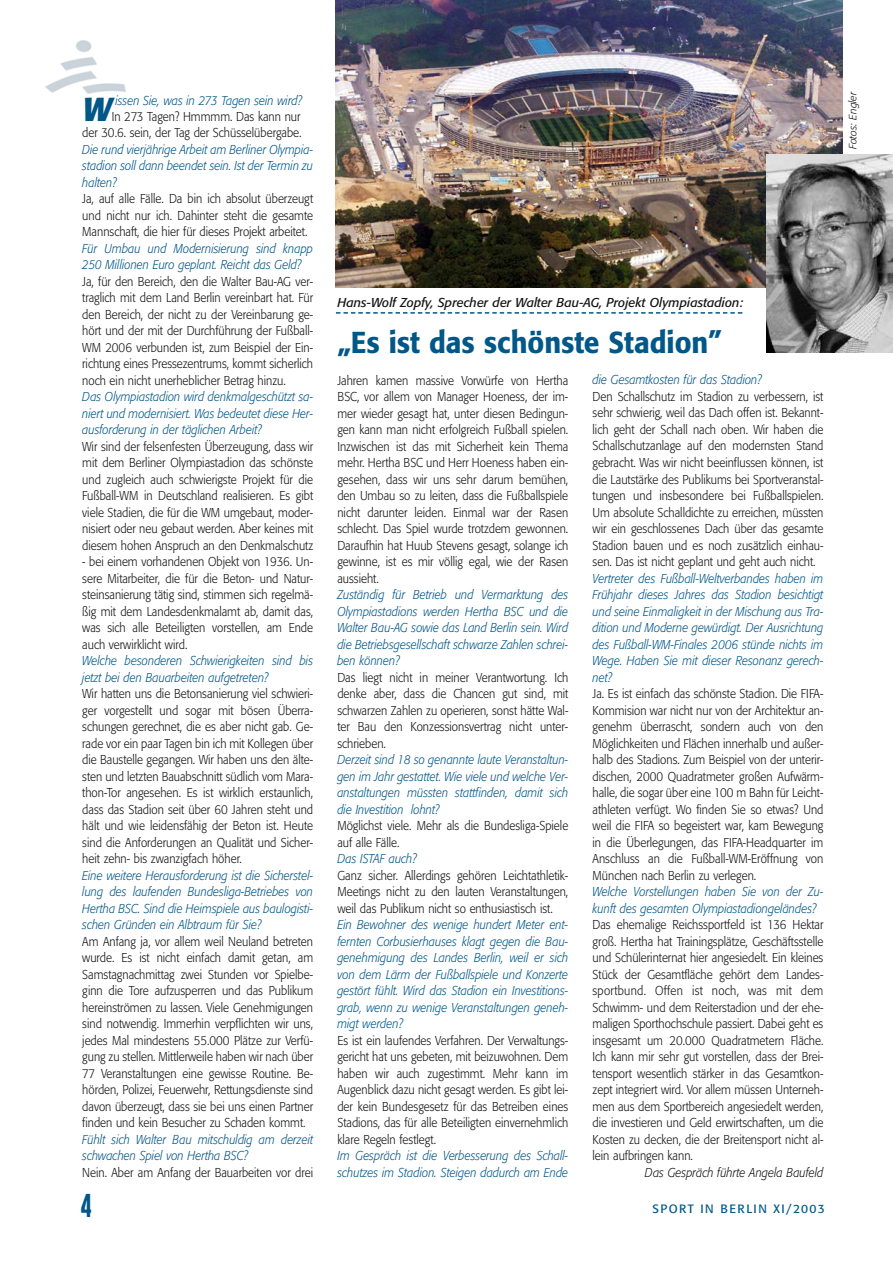
<style>
.page{position:relative;width:893px;height:1263px;background:#fff}
.page>*{position:absolute;margin:0;border:0;box-sizing:border-box;transform-origin:0 0}
.t1{font:700 33px "Garage Gothic";color:#005788}
.t2{font:italic 700 32.85px "Formata";color:#005788;scale:.9 1}
.t3{font:500 30px "Formata";color:#005788;scale:.93 1}
.t4{font:300 12.75px/16.5px "Formata";color:#131413;text-align:justify;scale:.9 1}
.t5{font:italic 300 12.75px/16.5px "Formata";color:#005788;text-align:justify;scale:.9 1}
.t6{font:italic 12.75px "Formata";color:#131413}
.t7{font:italic 300 12.75px "Formata";color:#131413;scale:.9 1}
.t8{font:12px "Formata";letter-spacing:.115em;color:#005788}
.t9{font:italic 300 10.5px "Formata";color:#131413}
</style>
<div class="page">
<img style="left:45px;top:40px;width:81px;height:54px">
<img style="left:336px;top:0;width:507px;height:288px">
<svg style="left:336px;top:312px;width:406px;height:2px"></svg>
<img style="left:766px;top:154px;width:127px;height:199px">
<h2 class="t2" style="left:82px;top:95px;width:34px">W</h2>
<p class="t5" style="left:115px;top:93px;width:209px">issen Sie, was in 273 Tagen sein wird?</p>
<p class="t4" style="left:82px;top:110px;width:245px;line-height:15.8px;text-align:right">In 273 Tagen? Hmmmm. Das kann nur<br>der 30.6. sein, der Tag der Schüsselübergabe.</p>
<p class="t5" style="left:82px;top:142px;width:258px">Die rund vierjährige Arbeit am Berliner Olympia&shy;stadion soll dann beendet sein. Ist der Termin zu halten?</p>
<p class="t4" style="left:82px;top:191px;width:258px">Ja, auf alle Fälle. Da bin ich absolut überzeugt und nicht nur ich. Dahinter steht die gesamte Mannschaft, die hier für dieses Projekt arbeitet.</p>
<p class="t5" style="left:82px;top:241px;width:258px">Für Umbau und Modernisierung sind knapp<br>250 Millionen Euro geplant. Reicht das Geld?</p>
<p class="t4" style="left:82px;top:274px;width:258px">Ja, für den Bereich, den die Walter Bau-AG ver&shy;traglich mit dem Land Berlin vereinbart hat. Für den Bereich, der nicht zu der Vereinbarung ge&shy;hört und der mit der Durchführung der Fußball-WM 2006 verbunden ist, zum Beispiel der Ein&shy;richtung eines Pressezentrums, kommt sicherlich noch ein nicht unerheblicher Betrag hinzu.</p>
<p class="t5" style="left:82px;top:389px;width:258px">Das Olympiastadion wird denkmalgeschützt sa&shy;niert und modernisiert. Was bedeutet diese Her&shy;ausforderung in der täglichen Arbeit?</p>
<p class="t4" style="left:82px;top:439px;width:258px">Wir sind der felsenfesten Überzeugung, dass wir mit dem Berliner Olympiastadion das schönste und zugleich auch schwierigste Projekt für die Fußball-WM in Deutschland realisieren. Es gibt viele Stadien, die für die WM umgebaut, moder&shy;nisiert oder neu gebaut werden. Aber keines mit diesem hohen Anspruch an den Denkmalschutz</p>
<p class="t4" style="left:82px;top:554px;width:258px">- bei einem vorhandenen Objekt von 1936. Un&shy;sere Mitarbeiter, die für die Beton- und Natur&shy;steinsanierung tätig sind, stimmen sich regelmä&shy;ßig mit dem Landesdenkmalamt ab, damit das, was sich alle Beteiligten vorstellen, am Ende auch verwirklicht wird.</p>
<p class="t5" style="left:82px;top:653px;width:258px">Welche besonderen Schwierigkeiten sind bis jetzt bei den Bauarbeiten aufgetreten?</p>
<p class="t4" style="left:82px;top:686px;width:258px">Wir hatten uns die Betonsanierung viel schwieri&shy;ger vorgestellt und sogar mit bösen Überra&shy;schungen gerechnet, die es aber nicht gab. Ge&shy;rade vor ein paar Tagen bin ich mit Kollegen über die Baustelle gegangen. Wir haben uns den älte&shy;sten und letzten Bauabschnitt südlich vom Mara&shy;thon-Tor angesehen. Es ist wirklich erstaunlich, dass das Stadion seit über 60 Jahren steht und hält und wie leidensfähig der Beton ist. Heute sind die Anforderungen an Qualität und Sicher&shy;heit zehn- bis zwanzigfach höher.</p>
<p class="t5" style="left:82px;top:868px;width:258px">Eine weitere Herausforderung ist die Sicherstel&shy;lung des laufenden Bundesliga-Betriebes von Hertha BSC. Sind die Heimspiele aus baulogisti&shy;schen Gründen ein Albtraum für Sie?</p>
<p class="t4" style="left:82px;top:934px;width:258px">Am Anfang ja, vor allem weil Neuland betreten wurde. Es ist nicht einfach damit getan, am Samstagnachmittag zwei Stunden vor Spielbe&shy;ginn die Tore aufzusperren und das Publikum hereinströmen zu lassen. Viele Genehmigungen sind notwendig. Immerhin verpflichten wir uns, jedes Mal mindestens 55.000 Plätze zur Verfü&shy;gung zu stellen. Mittlerweile haben wir nach über 77 Veranstaltungen eine gewisse Routine. Be&shy;hörden, Polizei, Feuerwehr, Rettungsdienste sind davon überzeugt, dass sie bei uns einen Partner finden und kein Besucher zu Schaden kommt.</p>
<p class="t5" style="left:82px;top:1132px;width:258px">Fühlt sich Walter Bau mitschuldig am derzeit schwachen Spiel von Hertha BSC?</p>
<p class="t4" style="left:82px;top:1165px;width:258px">Nein. Aber am Anfang der Bauarbeiten vor drei</p>
<p class="t6" style="left:337px;top:297px;width:407px">Hans-Wolf Zopfy, Sprecher der Walter Bau-AG, Projekt Olympiastadion:</p>
<h3 class="t3" style="left:337px;top:329px;width:415px">„Es ist das schönste Stadion”</h3>
<p class="t4" style="left:337px;top:373px;width:258px">Jahren kamen massive Vorwürfe von Hertha BSC, vor allem von Manager Hoeness, der im&shy;mer wieder gesagt hat, unter diesen Bedingun&shy;gen kann man nicht erfolgreich Fußball spielen.<br>Inzwischen ist das mit Sicherheit kein Thema mehr. Hertha BSC und Herr Hoeness haben ein&shy;gesehen, dass wir uns sehr darum bemühen, den Umbau so zu leiten, dass die Fußballspiele nicht darunter leiden. Einmal war der Rasen schlecht. Das Spiel wurde trotzdem gewonnen.<br>Daraufhin hat Huub Stevens gesagt, solange ich gewinne, ist es mir völlig egal, wie der Rasen aussieht.</p>
<p class="t5" style="left:337px;top:587px;width:258px">Zuständig für Betrieb und Vermarktung des Olympiastadions werden Hertha BSC und die Walter Bau-AG sowie das Land Berlin sein. Wird die Betriebsgesellschaft schwarze Zahlen schrei&shy;ben können?</p>
<p class="t4" style="left:337px;top:670px;width:258px">Das liegt nicht in meiner Verantwortung. Ich denke aber, dass die Chancen gut sind, mit schwarzen Zahlen zu operieren, sonst hätte Wal&shy;ter Bau den Konzessionsvertrag nicht unter&shy;schrieben.</p>
<p class="t5" style="left:337px;top:752px;width:258px">Derzeit sind 18 so genannte laute Veranstaltun&shy;gen im Jahr gestattet. Wie viele und welche Ver&shy;anstaltungen müssten stattfinden, damit sich die Investition lohnt?</p>
<p class="t4" style="left:337px;top:818px;width:258px">Möglichst viele. Mehr als die Bundesliga-Spiele auf alle Fälle.</p>
<p class="t5" style="left:337px;top:851px;width:90px">Das ISTAF auch?</p>
<p class="t4" style="left:337px;top:868px;width:258px">Ganz sicher. Allerdings gehören Leichtathletik-Meetings nicht zu den lauten Veranstaltungen, weil das Publikum nicht so enthusiastisch ist.</p>
<p class="t5" style="left:337px;top:917px;width:258px">Ein Bewohner des wenige hundert Meter ent&shy;fernten Corbusierhauses klagt gegen die Bau&shy;genehmigung des Landes Berlin, weil er sich von dem Lärm der Fußballspiele und Konzerte gestört fühlt. Wird das Stadion ein Investitions&shy;grab, wenn zu wenige Veranstaltungen geneh&shy;migt werden?</p>
<p class="t4" style="left:337px;top:1033px;width:258px">Es ist ein laufendes Verfahren. Der Verwaltungs&shy;gericht hat uns gebeten, mit beizuwohnen. Dem haben wir auch zugestimmt. Mehr kann im Augenblick dazu nicht gesagt werden. Es gibt lei&shy;der kein Bundesgesetz für das Betreiben eines Stadions, das für alle Beteiligten einvernehmlich klare Regeln festlegt.</p>
<p class="t5" style="left:337px;top:1148px;width:258px">Im Gespräch ist die Verbesserung des Schall&shy;schutzes im Stadion. Steigen dadurch am Ende</p>
<p class="t5" style="left:593px;top:373px;width:190px">die Gesamtkosten für das Stadion?</p>
<p class="t4" style="left:593px;top:389px;width:258px">Den Schallschutz im Stadion zu verbessern, ist sehr schwierig, weil das Dach offen ist. Bekannt&shy;lich geht der Schall nach oben. Wir haben die Schallschutzanlage auf den modernsten Stand gebracht. Was wir nicht beeinflussen können, ist die Lautstärke des Publikums bei Sportveranstal&shy;tungen und insbesondere bei Fußballspielen.<br>Um absolute Schalldichte zu erreichen, müssten wir ein geschlossenes Dach über das gesamte Stadion bauen und es noch zusätzlich einhau&shy;sen. Das ist nicht geplant und geht auch nicht.</p>
<p class="t5" style="left:593px;top:571px;width:258px">Vertreter des Fußball-Weltverbandes haben im Frühjahr dieses Jahres das Stadion besichtigt und seine Einmaligkeit in der Mischung aus Tra&shy;dition und Moderne gewürdigt. Der Ausrichtung des Fußball-WM-Finales 2006 stünde nichts im Wege. Haben Sie mit dieser Resonanz gerech&shy;net?</p>
<p class="t4" style="left:593px;top:686px;width:258px">Ja. Es ist einfach das schönste Stadion. Die FIFA-Kommision war nicht nur von der Architektur an&shy;genehm überrascht, sondern auch von den Möglichkeiten und Flächen innerhalb und außer&shy;halb des Stadions. Zum Beispiel von der unterir&shy;dischen, 2000 Quadratmeter großen Aufwärm&shy;halle, die sogar über eine 100 m Bahn für Leicht&shy;athleten verfügt. Wo finden Sie so etwas? Und weil die FIFA so begeistert war, kam Bewegung in die Überlegungen, das FIFA-Headquarter im Anschluss an die Fußball-WM-Eröffnung von München nach Berlin zu verlegen.</p>
<p class="t5" style="left:593px;top:884px;width:258px">Welche Vorstellungen haben Sie von der Zu&shy;kunft des gesamten Olympiastadiongeländes?</p>
<p class="t4" style="left:593px;top:917px;width:258px">Das ehemalige Reichssportfeld ist 136 Hektar groß. Hertha hat Trainingsplätze, Geschäftsstelle und Schülerinternat hier angesiedelt. Ein kleines Stück der Gesamtfläche gehört dem Landes&shy;sportbund. Offen ist noch, was mit dem Schwimm- und dem Reiterstadion und der ehe&shy;maligen Sporthochschule passiert. Dabei geht es insgesamt um 20.000 Quadratmetern Fläche.<br>Ich kann mir sehr gut vorstellen, dass der Brei&shy;tensport wesentlich stärker in das Gesamtkon&shy;zept integriert wird. Vor allem müssen Unterneh&shy;men aus dem Sportbereich angesiedelt werden, die investieren und Geld erwirtschaften, um die Kosten zu decken, die der Breitensport nicht al&shy;lein aufbringen kann.</p>
<p class="t7" style="left:645px;top:1166px;width:200px">Das Gespräch führte Angela Baufeld</p>
<h1 class="t1" style="left:81px;top:1193px;width:12px">4</h1>
<p class="t8" style="left:653px;top:1203px;width:174px">SPORT IN BERLIN XI/2003</p>
<p class="t9" style="left:848px;top:149px;width:59px;rotate:-90deg">Fotos: Engler</p>
</div>
